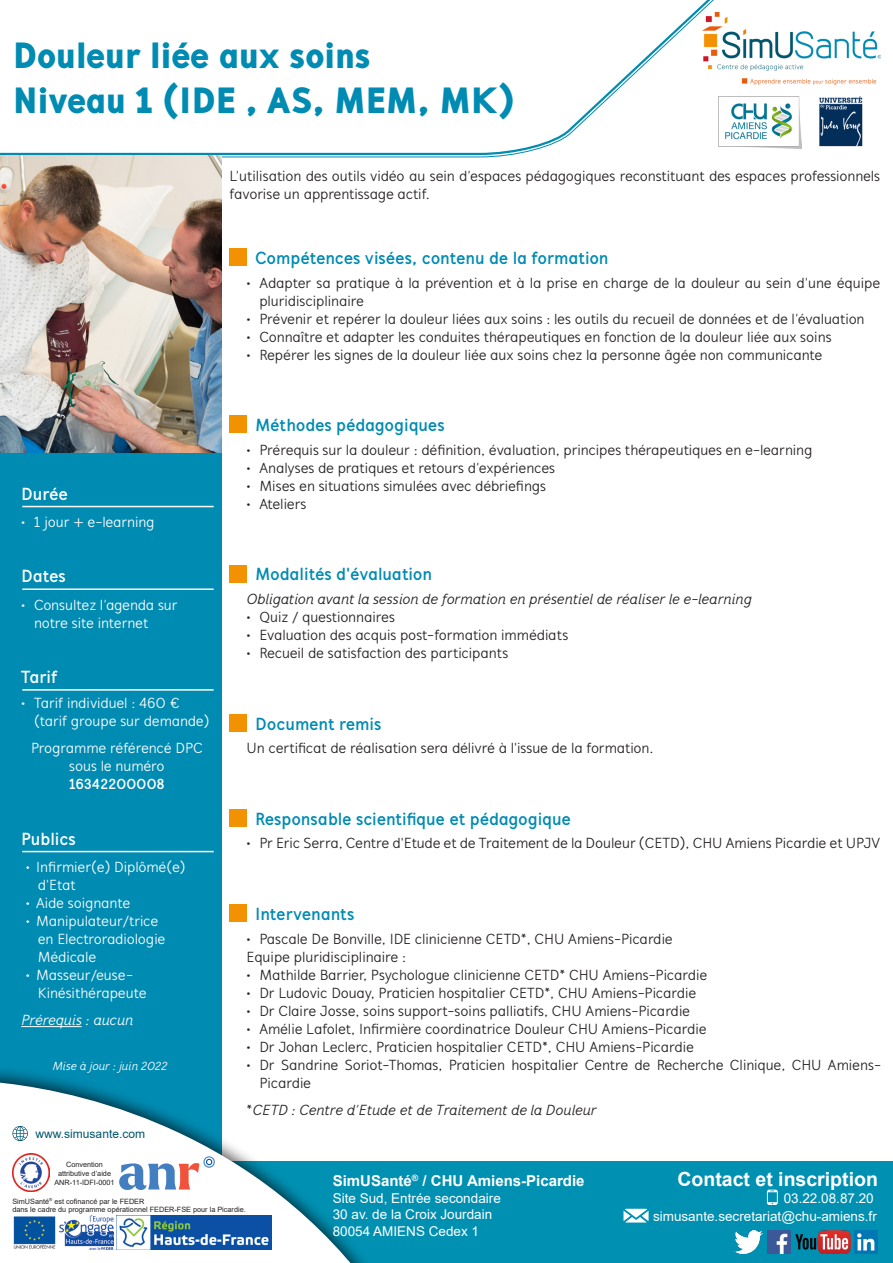
<style>
.page{position:relative;width:893px;height:1263px;background:#fff}
.page>*{position:absolute;margin:0;border:0;box-sizing:border-box;transform-origin:0 0}
.t1{font:900 37.5px "Mucho Sans";color:#008bb2}
.t2{font:700 19.5px "Arial";color:#fff}
.t3{font:700 18px "Mucho Sans";letter-spacing:-.005em;color:#008bb2}
.t4{font:700 18px "Mucho Sans";color:#fff}
.t5{font:15px/18px "Mucho Sans";letter-spacing:-.005em;color:#231f20}
.t6{font:15px/18px "Mucho Sans";letter-spacing:-.005em;color:#fff}
.t7{font:italic 15px "Mucho Sans";color:#231f20}
.t8{font:700 15px "Arial";color:#fff}
.t9{font:italic 15px "Mucho Sans";letter-spacing:-.005em;color:#fff}
.t10{font:700 15px "Mucho Sans";letter-spacing:-.025em;color:#fff}
.t11{font:13.5px/16.5px "Arial";color:#fff;text-align:right}
.t12{font:italic 12px "Mucho Sans";color:#fff}
.t13{font:12px "Arial";color:#00566e}
.t14{font:7.35px/8.7px "Arial";color:#231f20;text-align:center}
.s1{font-style:normal}
</style>
<div class="page">
<div style="left:0;top:14px;width:221px;height:1162px;background:#008bb2"></div>
<div style="left:0;top:1161px;width:893px;height:102px;background:#0090b2"></div>
<div style="left:0;top:1064px;width:382px;height:199px;background:#231f20;opacity:.75"></div>
<svg style="left:0;top:1082px;width:370px;height:181px;fill:#fff"></svg>
<svg style="left:767px;top:1189px;width:11px;height:16px"></svg>
<svg style="left:623px;top:1209px;width:26px;height:13px"></svg>
<img style="left:12px;top:1154px;width:38px;height:37px">
<svg style="left:119px;top:1155px;width:97px;height:35px;background:#c7cadc"></svg>
<img style="left:12px;top:1215px;width:45px;height:35px">
<img style="left:59px;top:1215px;width:55px;height:35px">
<img style="left:117px;top:1215px;width:155px;height:35px">
<img style="left:12px;top:1126px;width:16px;height:15px">
<img style="left:795px;top:1230px;width:55px;height:23px">
<img style="left:855px;top:1230px;width:23px;height:23px">
<img style="left:734px;top:1230px;width:29px;height:23px">
<img style="left:767px;top:1230px;width:23px;height:23px">
<svg style="left:0;top:0;width:729px;height:156px"></svg>
<img style="left:702px;top:13px;width:178px;height:72px">
<img style="left:718px;top:97px;width:84px;height:51px">
<img style="left:819px;top:96px;width:44px;height:51px">
<img style="left:0;top:155px;width:221px;height:298px">
<div style="left:230px;top:249px;width:17px;height:17px;background:#f39200"></div>
<div style="left:230px;top:416px;width:17px;height:17px;background:#f39200"></div>
<div style="left:230px;top:565px;width:17px;height:17px;background:#f39200"></div>
<div style="left:230px;top:714px;width:17px;height:17px;background:#f39200"></div>
<div style="left:230px;top:809px;width:17px;height:17px;background:#f39200"></div>
<div style="left:230px;top:905px;width:17px;height:17px;background:#f39200"></div>
<hr style="left:22px;top:506px;width:192px;height:1px;background:#fff">
<hr style="left:22px;top:588px;width:192px;height:2px;background:#fff">
<hr style="left:21px;top:1026px;width:61px;height:1px;background:#fff">
<hr style="left:22px;top:851px;width:192px;height:1px;background:#fff">
<hr style="left:22px;top:689px;width:192px;height:2px;background:#fff">
<p class="t1" style="left:13px;top:33px;width:359px">Douleur liée aux soins</p>
<p class="t1" style="left:13px;top:78px;width:504px">Niveau 1 (IDE , AS, MEM, MK)</p>
<p class="t5" style="left:230px;top:167px;width:652px">L’utilisation des outils vidéo au sein d’espaces pédagogiques reconstituant des espaces professionnels favorise un apprentissage actif.</p>
<p class="t3" style="left:255px;top:247px;width:355px">Compétences visées, contenu de la formation</p>
<p class="t5" style="left:259px;top:274px;width:622px;text-indent:-13px">• Adapter sa pratique à la prévention et à la prise en charge de la douleur au sein d’une équipe pluridisciplinaire</p>
<p class="t5" style="left:247px;top:310px;width:619px">• Prévenir et repérer la douleur liées aux soins : les outils du recueil de données et de l’évaluation</p>
<p class="t5" style="left:247px;top:328px;width:586px">• Connaître et adapter les conduites thérapeutiques en fonction de la douleur liée aux soins</p>
<p class="t5" style="left:247px;top:346px;width:577px">• Repérer les signes de la douleur liée aux soins chez la personne âgée non communicante</p>
<p class="t4" style="left:21px;top:483px;width:48px">Durée</p>
<p class="t6" style="left:21px;top:513px;width:135px">• 1 jour + e-learning</p>
<p class="t4" style="left:21px;top:565px;width:46px">Dates</p>
<p class="t6" style="left:34px;top:596px;width:145px;text-indent:-13px">• Consultez l’agenda sur notre site internet</p>
<p class="t4" style="left:21px;top:666px;width:38px">Tarif</p>
<p class="t6" style="left:34px;top:694px;width:177px;text-indent:-13px">• Tarif individuel : 460 € (tarif groupe sur demande)</p>
<p class="t6" style="left:31px;top:739px;width:173px">Programme référencé DPC</p>
<p class="t6" style="left:69px;top:757px;width:97px">sous le numéro</p>
<p class="t10" style="left:69px;top:775px;width:97px">16342200008</p>
<p class="t4" style="left:21px;top:828px;width:56px">Publics</p>
<p class="t6" style="left:38px;top:858px;width:149px;text-indent:-12px">• Infirmier(e) Diplômé(e) d'Etat</p>
<p class="t6" style="left:26px;top:894px;width:106px">• Aide soignante</p>
<p class="t6" style="left:38px;top:912px;width:129px;text-indent:-12px">• Manipulateur/trice en Electroradiologie<br>Médicale</p>
<p class="t6" style="left:38px;top:966px;width:110px;text-indent:-12px">• Masseur/euse-<br>Kinésithérapeute</p>
<p class="t9" style="left:21px;top:1011px;width:113px">Prérequis : aucun</p>
<p class="t12" style="left:52px;top:1059px;width:116px">Mise à jour : juin 2022</p>
<p class="t13" style="left:35px;top:1125px;width:111px">www.simusante.com</p>
<p class="t3" style="left:255px;top:414px;width:191px">Méthodes pédagogiques</p>
<p class="t5" style="left:247px;top:441px;width:567px">• Prérequis sur la douleur : définition, évaluation, principes thérapeutiques en e-learning</p>
<p class="t5" style="left:247px;top:459px;width:310px">• Analyses de pratiques et retours d’expériences</p>
<p class="t5" style="left:247px;top:477px;width:301px">• Mises en situations simulées avec débriefings</p>
<p class="t5" style="left:247px;top:495px;width:61px">• Ateliers</p>
<p class="t3" style="left:255px;top:563px;width:178px">Modalités d'évaluation</p>
<p class="t7" style="left:247px;top:590px;width:506px">Obligation avant la session de formation en présentiel de réaliser le e-learning</p>
<p class="t5" style="left:247px;top:608px;width:150px">• Quiz / questionnaires</p>
<p class="t5" style="left:247px;top:626px;width:323px">• Evaluation des acquis post-formation immédiats</p>
<p class="t5" style="left:247px;top:644px;width:263px">• Recueil de satisfaction des participants</p>
<p class="t3" style="left:255px;top:713px;width:128px">Document remis</p>
<p class="t5" style="left:247px;top:739px;width:408px">Un certificat de réalisation sera délivré à l'issue de la formation.</p>
<p class="t3" style="left:255px;top:808px;width:317px">Responsable scientifique et pédagogique</p>
<p class="t5" style="left:247px;top:834px;width:635px">• Pr Eric Serra, Centre d'Etude et de Traitement de la Douleur (CETD), CHU Amiens Picardie et UPJV</p>
<p class="t3" style="left:255px;top:903px;width:101px">Intervenants</p>
<p class="t5" style="left:247px;top:930px;width:428px">• Pascale De Bonville, IDE clinicienne CETD*, CHU Amiens-Picardie</p>
<p class="t5" style="left:247px;top:948px;width:161px">Equipe pluridisciplinaire :</p>
<p class="t5" style="left:247px;top:966px;width:462px">• Mathilde Barrier, Psychologue clinicienne CETD* CHU Amiens-Picardie</p>
<p class="t5" style="left:247px;top:984px;width:451px">• Dr Ludovic Douay, Praticien hospitalier CETD*, CHU Amiens-Picardie</p>
<p class="t5" style="left:247px;top:1002px;width:445px">• Dr Claire Josse, soins support-soins palliatifs, CHU Amiens-Picardie</p>
<p class="t5" style="left:247px;top:1020px;width:461px">• Amélie Lafolet, Infirmière coordinatrice Douleur CHU Amiens-Picardie</p>
<p class="t5" style="left:247px;top:1038px;width:449px">• Dr Johan Leclerc, Praticien hospitalier CETD*, CHU Amiens-Picardie</p>
<p class="t5" style="left:259px;top:1056px;width:623px;text-indent:-13px">• Dr Sandrine Soriot-Thomas, Praticien hospitalier Centre de Recherche Clinique, CHU Amiens-<br>Picardie</p>
<p class="t7" style="left:247px;top:1101px;width:351px"><span class="s1">*</span>CETD : Centre d’Etude et de Traitement de la Douleur</p>
<p class="t14" style="left:54px;top:1160px;width:62px">Convention attributive d’aide<br>ANR-11-IDFI-0001</p>
<p class="t14" style="left:12px;top:1197px;width:235px;text-align:left">SimUSanté<sup>®</sup> est cofinancé par le FEDER<br>dans le cadre du programme opérationnel FEDER-FSE pour la Picardie.</p>
<p class="t8" style="left:333px;top:1170px;width:253px">SimUSanté<sup>®</sup> / CHU Amiens-Picardie</p>
<p class="t11" style="left:333px;top:1190px;width:170px;text-align:left">Site Sud, Entrée secondaire<br>30 av. de la Croix Jourdain<br>80054 AMIENS Cedex 1</p>
<p class="t2" style="left:677px;top:1165px;width:202px">Contact et inscription</p>
<p class="t11" style="left:653px;top:1188px;width:225px;line-height:18.5px">03.22.08.87.20 simusante.secretariat@chu-amiens.fr</p>
</div>
